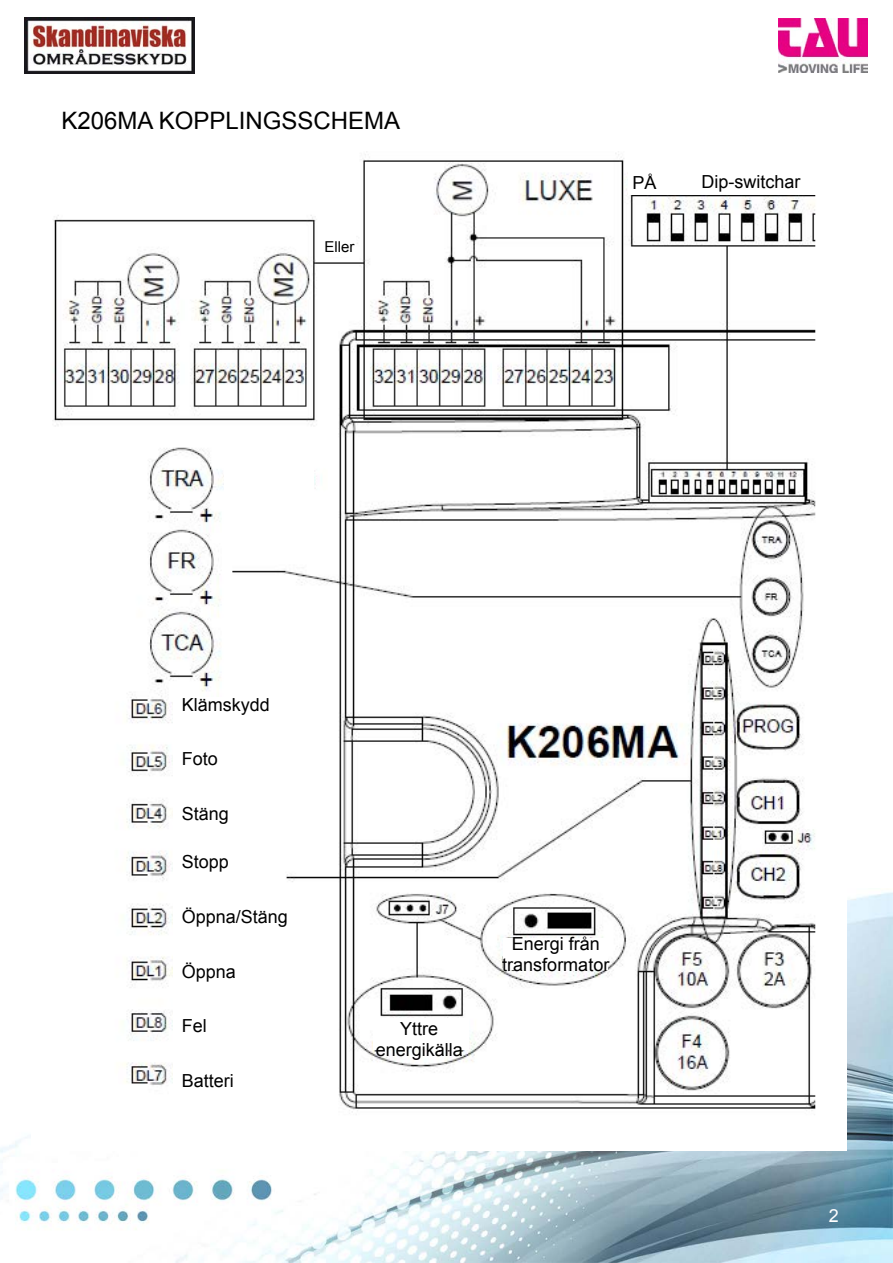
<style>
.page{position:relative;width:893px;height:1263px;background:#fff}
.page>*{position:absolute;margin:0;border:0;box-sizing:border-box;transform-origin:0 0}
.t1{font:24px "Arial";color:#000}
.t2{font:18px/21.6px "Arial";color:#000;text-align:center}
.t3{font:18px "Arial";color:#fff}
.t4{font:15px "Arial";color:#000}
</style>
<div class="page">
<img style="left:0;top:892px;width:893px;height:371px">
<img style="left:24px;top:18px;width:170px;height:55px">
<img style="left:778px;top:19px;width:89px;height:53px">
<img style="left:32px;top:153px;width:814px;height:997px">
<div style="left:628px;top:163px;width:193px;height:32px;background:#fff"></div>
<div style="left:224px;top:466px;width:90px;height:31px;background:#fff"></div>
<div style="left:323px;top:225px;width:33px;height:32px;background:#fff"></div>
<div style="left:173px;top:697px;width:104px;height:398px;background:#fff"></div>
<div style="left:235px;top:697px;width:96px;height:156px;background:#fff"></div>
<div style="left:373px;top:1018px;width:96px;height:32px;background:#fff"></div>
<div style="left:503px;top:938px;width:104px;height:31px;background:#fff"></div>
<h1 class="t1" style="left:61px;top:105px;width:340px">K206MA KOPPLINGSSCHEMA</h1>
<p class="t4" style="left:324px;top:237px;width:31px">Eller</p>
<p class="t2" style="left:632px;top:172px;width:26px">PÅ</p>
<p class="t2" style="left:701px;top:171px;width:101px">Dip-switchar</p>
<p class="t2" style="left:182px;top:693px;width:90px">Klämskydd</p>
<p class="t2" style="left:182px;top:748px;width:38px">Foto</p>
<p class="t2" style="left:182px;top:803px;width:49px">Stäng</p>
<p class="t2" style="left:182px;top:851px;width:49px">Stopp</p>
<p class="t2" style="left:182px;top:906px;width:108px">Öppna/Stäng</p>
<p class="t2" style="left:182px;top:960px;width:56px">Öppna</p>
<p class="t2" style="left:182px;top:1015px;width:27px">Fel</p>
<p class="t2" style="left:182px;top:1070px;width:54px">Batteri</p>
<p class="t2" style="left:376px;top:1018px;width:89px">Yttre energikälla</p>
<p class="t2" style="left:502px;top:933px;width:109px">Energi från transformator</p>
<p class="t3" style="left:829px;top:1204px;width:12px">2</p>
</div>
